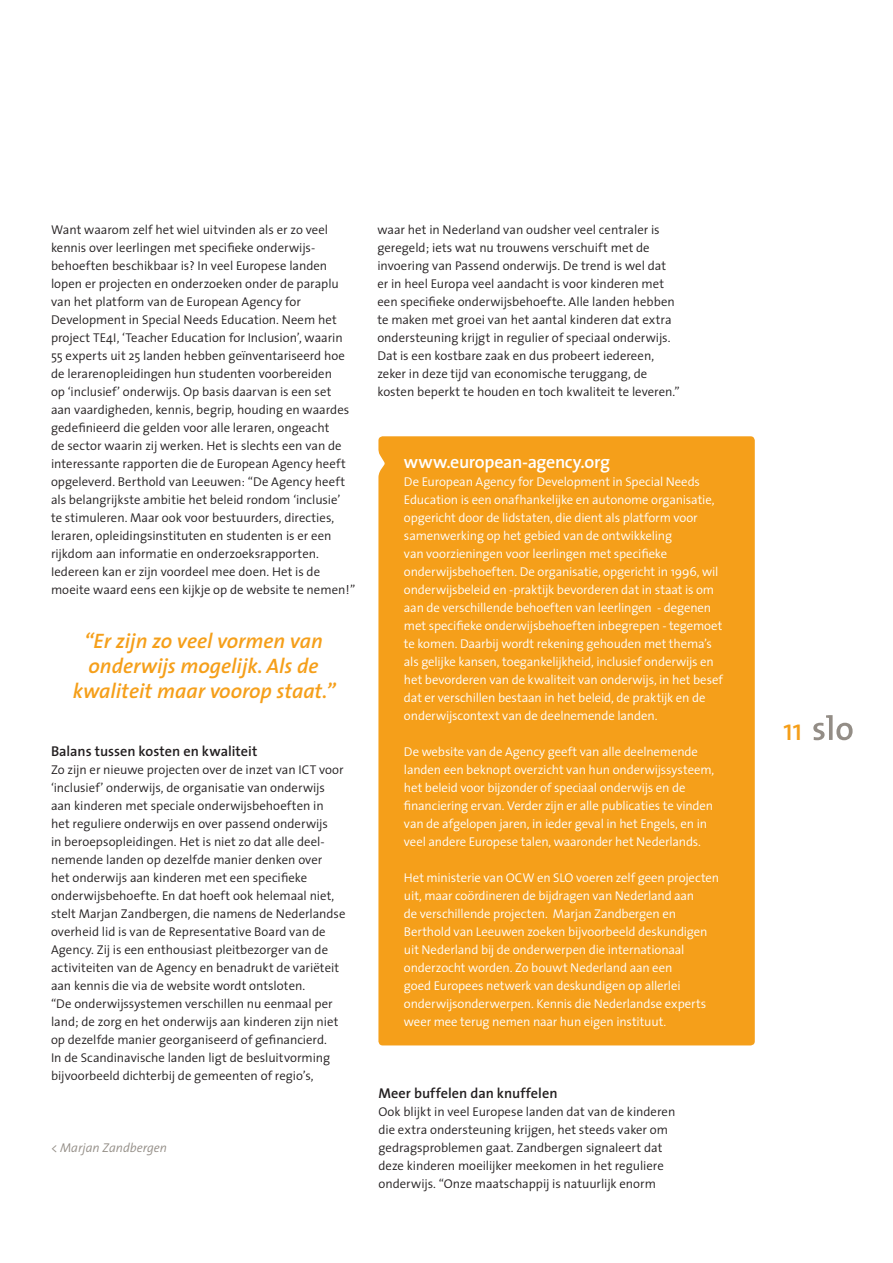
<style>
.page{position:relative;width:893px;height:1263px;background:#fff}
.page>*{position:absolute;margin:0;border:0;box-sizing:border-box;transform-origin:0 0}
.t1{font:30px "The Mix";color:#f59f1a}
.t2{font:italic 600 21px/25.2px "The Sans";color:#f59f1a;text-align:center}
.t3{font:600 18px "The Sans";letter-spacing:-.02em;color:#fff}
.t4{font:600 14.25px "The Sans";color:#231f20}
.t5{font:300 12.75px/18px "The Sans";color:#231f20}
.t6{font:300 12.75px/18px "The Sans";letter-spacing:-.01em;color:#fff}
.t7{font:italic 300 12.75px "The Sans";color:#938d86}
</style>
<div class="page">
<svg style="left:813px;top:715px;width:40px;height:25px"></svg>
<div style="left:378px;top:436px;width:377px;height:609px;background:#f59f1a"></div>
<p class="t5" style="left:51px;top:221px;width:306px">Want waarom zelf het wiel uitvinden als er zo veel kennis over leerlingen met specifieke onderwijs&shy;behoeften beschikbaar is? In veel Europese landen lopen er projecten en onderzoeken onder de paraplu van het platform van de European Agency for Development in Special Needs Education. Neem het project TE4I, ‘Teacher Education for Inclusion’, waarin 55 experts uit 25 landen hebben geïnventariseerd hoe de lerarenopleidingen hun studenten voorbereiden<br>op ‘inclusief’ onderwijs. Op basis daarvan is een set<br>aan vaardigheden, kennis, begrip, houding en waardes gedefinieerd die gelden voor alle leraren, ongeacht<br>de sector waarin zij werken. Het is slechts een van de interessante rapporten die de European Agency heeft opgeleverd. Berthold van Leeuwen: “De Agency heeft als belangrijkste ambitie het beleid rondom ‘inclusie’<br>te stimuleren. Maar ook voor bestuurders, directies, leraren, opleidingsinstituten en studenten is er een rijkdom aan informatie en onderzoeksrapporten.<br>Iedereen kan er zijn voordeel mee doen. Het is de moeite waard eens een kijkje op de website te nemen!”</p>
<h2 class="t2" style="left:73px;top:630px;width:264px">“Er zijn zo veel vormen van onderwijs mogelijk. Als de kwaliteit maar voorop staat.”</h2>
<p class="t4" style="left:51px;top:746px;width:208px">Balans tussen kosten en kwaliteit</p>
<p class="t5" style="left:51px;top:761px;width:296px">Zo zijn er nieuwe projecten over de inzet van ICT voor ‘inclusief’ onderwijs, de organisatie van onderwijs aan kinderen met speciale onderwijsbehoeften in<br>het reguliere onderwijs en over passend onderwijs<br>in beroepsopleidingen. Het is niet zo dat alle deel&shy;nemende landen op dezelfde manier denken over<br>het onderwijs aan kinderen met een specifieke onderwijsbehoefte. En dat hoeft ook helemaal niet, stelt Marjan Zandbergen, die namens de Nederlandse overheid lid is van de Representative Board van de Agency. Zij is een enthousiast pleitbezorger van de activiteiten van de Agency en benadrukt de variëteit aan kennis die via de website wordt ontsloten.<br>“De onderwijssystemen verschillen nu eenmaal per land; de zorg en het onderwijs aan kinderen zijn niet op dezelfde manier georganiseerd of gefinancierd.<br>In de Scandinavische landen ligt de besluitvorming bijvoorbeeld dichterbij de gemeenten of regio’s,</p>
<p class="t7" style="left:51px;top:1143px;width:118px">&lt; Marjan Zandbergen</p>
<p class="t5" style="left:377px;top:221px;width:304px">waar het in Nederland van oudsher veel centraler is geregeld; iets wat nu trouwens verschuift met de invoering van Passend onderwijs. De trend is wel dat er in heel Europa veel aandacht is voor kinderen met een specifieke onderwijsbehoefte. Alle landen hebben te maken met groei van het aantal kinderen dat extra ondersteuning krijgt in regulier of speciaal onderwijs.<br>Dat is een kostbare zaak en dus probeert iedereen, zeker in deze tijd van economische teruggang, de kosten beperkt te houden en toch kwaliteit te leveren.”</p>
<h3 class="t3" style="left:404px;top:455px;width:208px">www.european-agency.org</h3>
<p class="t6" style="left:404px;top:473px;width:321px">De European Agency for Development in Special Needs Education is een onafhankelijke en autonome organisatie, opgericht door de lidstaten, die dient als platform voor samenwerking op het gebied van de ontwikkeling<br>van voorzieningen voor leerlingen met specifieke onderwijsbehoeften. De organisatie, opgericht in 1996, wil onderwijsbeleid en -praktijk bevorderen dat in staat is om aan de verschillende behoeften van leerlingen - degenen met specifieke onderwijsbehoeften inbegrepen - tegemoet te komen. Daarbij wordt rekening gehouden met thema’s als gelijke kansen, toegankelijkheid, inclusief onderwijs en het bevorderen van de kwaliteit van onderwijs, in het besef dat er verschillen bestaan in het beleid, de praktijk en de onderwijscontext van de deelnemende landen.</p>
<p class="t6" style="left:404px;top:743px;width:312px">De website van de Agency geeft van alle deelnemende landen een beknopt overzicht van hun onderwijssysteem, het beleid voor bijzonder of speciaal onderwijs en de financiering ervan. Verder zijn er alle publicaties te vinden van de afgelopen jaren, in ieder geval in het Engels, en in veel andere Europese talen, waaronder het Nederlands.</p>
<p class="t6" style="left:404px;top:869px;width:317px">Het ministerie van OCW en SLO voeren zelf geen projecten uit, maar coördineren de bijdragen van Nederland aan<br>de verschillende projecten. Marjan Zandbergen en Berthold van Leeuwen zoeken bijvoorbeeld deskundigen uit Nederland bij de onderwerpen die internationaal onderzocht worden. Zo bouwt Nederland aan een<br>goed Europees netwerk van deskundigen op allerlei onderwijsonderwerpen. Kennis die Nederlandse experts weer mee terug nemen naar hun eigen instituut.</p>
<p class="t4" style="left:378px;top:1088px;width:181px">Meer buffelen dan knuffelen</p>
<p class="t5" style="left:378px;top:1103px;width:298px">Ook blijkt in veel Europese landen dat van de kinderen die extra ondersteuning krijgen, het steeds vaker om gedragsproblemen gaat. Zandbergen signaleert dat deze kinderen moeilijker meekomen in het reguliere onderwijs. “Onze maatschappij is natuurlijk enorm</p>
<h1 class="t1" style="left:783px;top:715px;width:21px">11</h1>
</div>
